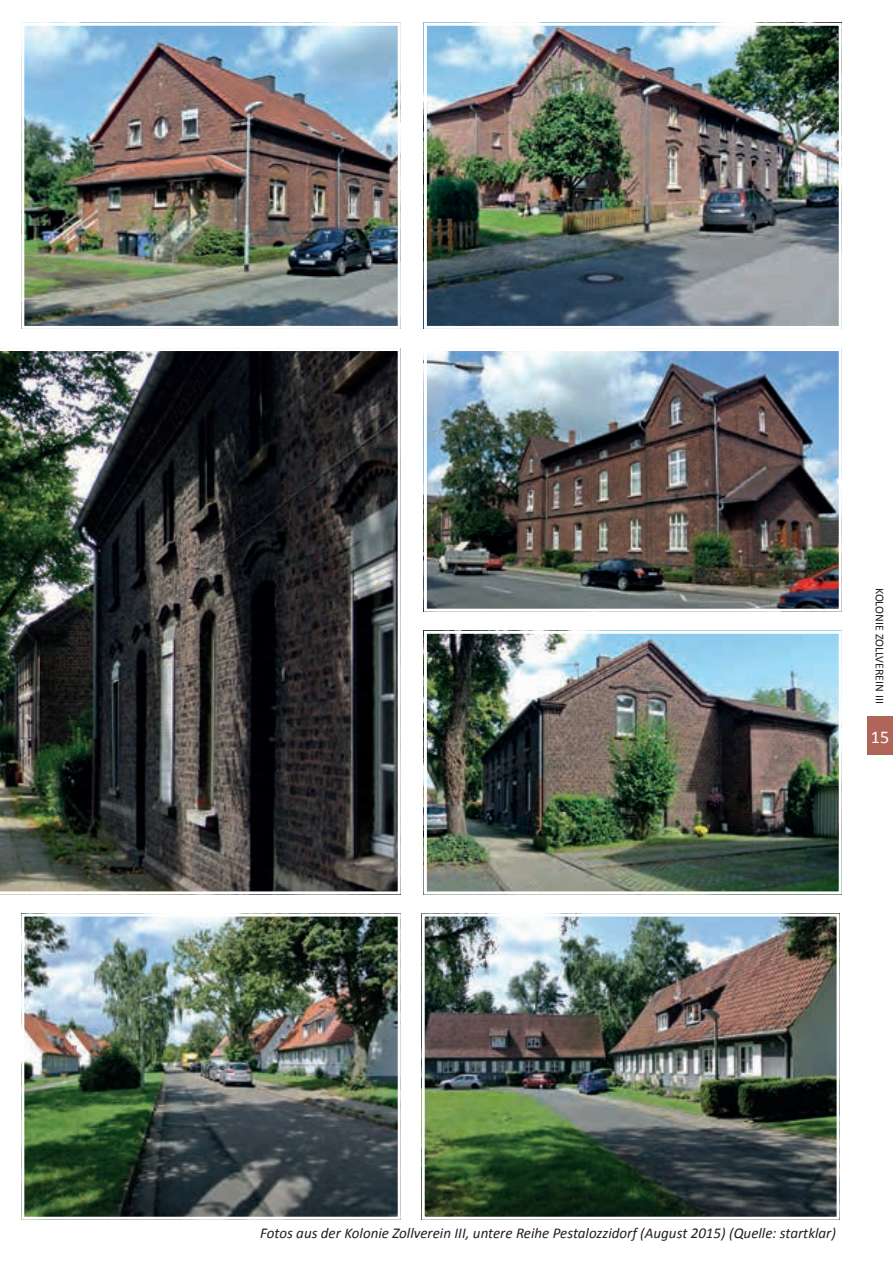
<style>
.page{position:relative;width:893px;height:1263px;background:#fff}
.page>*{position:absolute;margin:0;border:0;box-sizing:border-box;transform-origin:0 0}
.t1{font:18px "Calibri";color:#fff}
.t2{font:italic 15px "Calibri";color:#231f20}
.t3{font:12px "Calibri";color:#231f20}
</style>
<div class="page">
<img style="left:0;top:348px;width:401px;height:546px">
<img style="left:25px;top:27px;width:372px;height:298px">
<div style="left:21px;top:23px;width:380px;height:306px;border:3px solid #fff"></div>
<img style="left:428px;top:352px;width:410px;height:256px">
<div style="left:424px;top:348px;width:418px;height:264px;border:3px solid #fff"></div>
<img style="left:428px;top:27px;width:410px;height:298px">
<div style="left:424px;top:23px;width:418px;height:306px;border:3px solid #fff"></div>
<img style="left:25px;top:917px;width:372px;height:299px">
<div style="left:21px;top:913px;width:380px;height:307px;border:3px solid #fff"></div>
<img style="left:426px;top:917px;width:410px;height:299px">
<div style="left:422px;top:913px;width:418px;height:307px;border:3px solid #fff"></div>
<img style="left:428px;top:635px;width:410px;height:255px">
<div style="left:424px;top:631px;width:418px;height:263px;border:3px solid #fff"></div>
<div style="left:867px;top:717px;width:26px;height:38px;background:#af6658"></div>
<p class="t3" style="left:887px;top:588px;width:117px;rotate:90deg">KOLONIE ZOLLVEREIN III</p>
<p class="t1" style="left:871px;top:725px;width:20px">15</p>
<p class="t2" style="left:260px;top:1224px;width:577px">Fotos aus der Kolonie Zollverein III, untere Reihe Pestalozzidorf (August 2015) (Quelle: startklar)</p>
</div>
